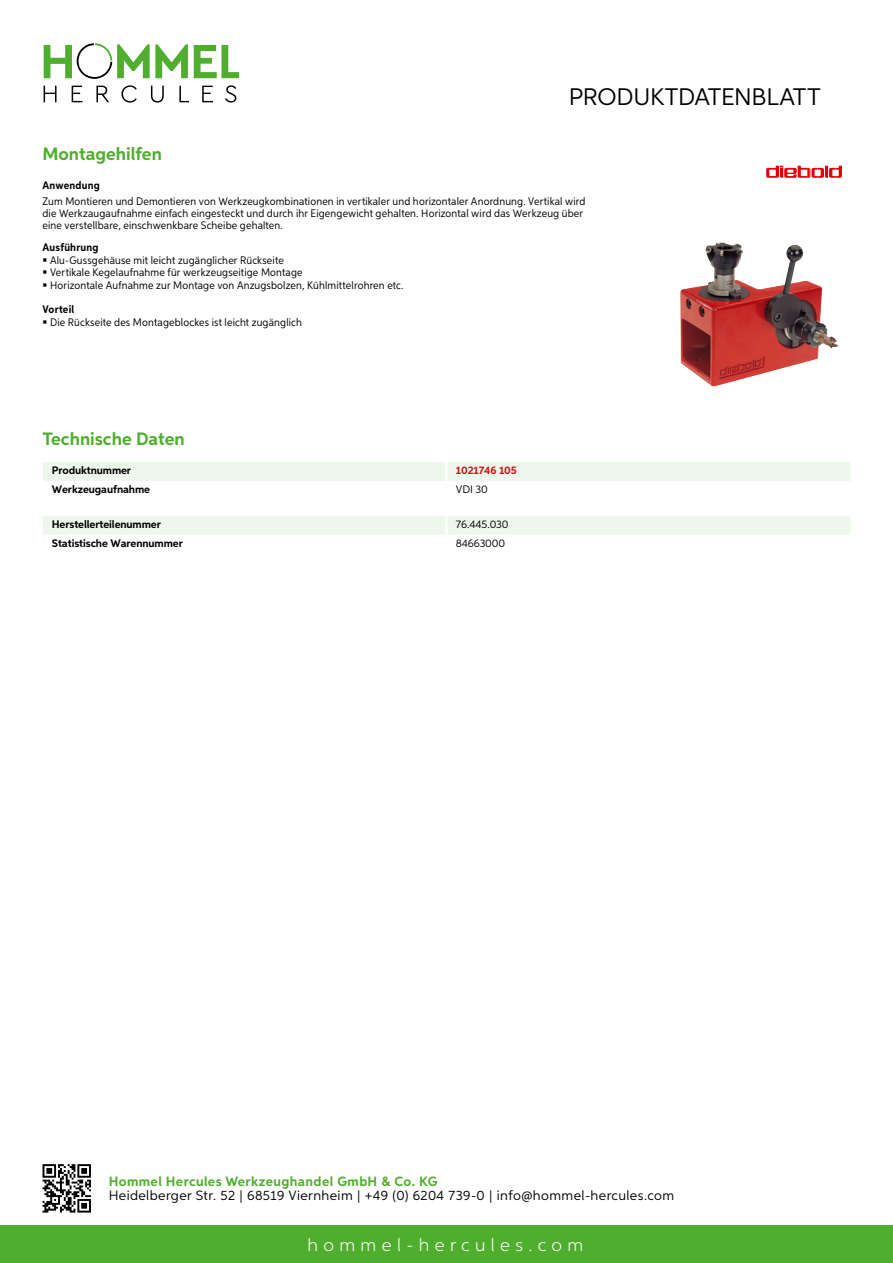
<style>
.page{position:relative;width:893px;height:1263px;background:#fff}
.page>*{position:absolute;margin:0;border:0;box-sizing:border-box;transform-origin:0 0}
.t1{font:24px "Aspira";letter-spacing:-.01em;color:#000}
.t2{font:700 18px "Aspira";color:#50ae2f}
.t3{font:300 18px "Aspira";letter-spacing:.3em;color:#fff}
.t4{font:13.5px "Aspira";letter-spacing:.03em;color:#000}
.t5{font:700 13.5px "Aspira";letter-spacing:.03em;color:#50ae2f}
.t6{font:10.95px/12px "Aspira Nar";letter-spacing:.015em;color:#000}
.t7{font:700 10.95px "Aspira";letter-spacing:-.01em;color:#000}
.t8{font:700 10.95px "Aspira Nar";letter-spacing:.02em;color:#000}
.t9{font:10.95px "Aspira";letter-spacing:-.01em;color:#000}
.t10{font:700 10.95px "Aspira";letter-spacing:-.01em;color:#cd1013}
</style>
<div class="page">
<div style="left:0;top:1226px;width:893px;height:37px;background:#50ae2f"></div>
<svg style="left:43px;top:1164px;width:48px;height:48px"></svg>
<svg style="left:194px;top:45px;width:45px;height:33px"></svg>
<svg style="left:44px;top:43px;width:144px;height:36px"></svg>
<svg style="left:44px;top:86px;width:13px;height:16px"></svg>
<svg style="left:72px;top:86px;width:10px;height:16px"></svg>
<svg style="left:96px;top:86px;width:13px;height:16px"></svg>
<svg style="left:121px;top:85px;width:16px;height:18px"></svg>
<svg style="left:151px;top:86px;width:13px;height:17px"></svg>
<svg style="left:179px;top:86px;width:10px;height:16px"></svg>
<svg style="left:202px;top:86px;width:11px;height:16px"></svg>
<svg style="left:225px;top:85px;width:11px;height:18px"></svg>
<div style="left:43px;top:462px;width:807px;height:19px;background:#eef7eb"></div>
<div style="left:43px;top:516px;width:807px;height:19px;background:#eef7eb"></div>
<img style="left:680px;top:242px;width:159px;height:145px">
<svg style="left:766px;top:166px;width:76px;height:12px"></svg>
<h1 class="t1" style="left:569px;top:82px;width:253px">Produktdatenblatt</h1>
<h2 class="t2" style="left:43px;top:142px;width:121px">Montagehilfen</h2>
<p class="t8" style="left:43px;top:179px;width:59px">Anwendung</p>
<p class="t6" style="left:43px;top:195px;width:544px">Zum Montieren und Demontieren von Werkzeugkombinationen in vertikaler und horizontaler Anordnung. Vertikal wird die Werkzaugaufnahme einfach eingesteckt und durch ihr Eigengewicht gehalten. Horizontal wird das Werkzeug über eine verstellbare, einschwenkbare Scheibe gehalten.</p>
<p class="t8" style="left:43px;top:240px;width:58px">Ausführung</p>
<p class="t6" style="left:50px;top:253px;width:355px;line-height:12.8px">Alu-Gussgehäuse mit leicht zugänglicher Rückseite<br>Vertikale Kegelaufnahme für werkzeugseitige Montage<br>Horizontale Aufnahme zur Montage von Anzugsbolzen, Kühlmittelrohren etc.</p>
<p class="t8" style="left:43px;top:303px;width:33px">Vorteil</p>
<p class="t6" style="left:50px;top:316px;width:253px">Die Rückseite des Montageblockes ist leicht zugänglich</p>
<h2 class="t2" style="left:43px;top:428px;width:144px">Technische Daten</h2>
<p class="t7" style="left:52px;top:463px;width:81px">Produktnummer</p>
<p class="t10" style="left:456px;top:463px;width:62px">1021746 105</p>
<p class="t7" style="left:52px;top:483px;width:100px">Werkzeugaufnahme</p>
<p class="t9" style="left:456px;top:483px;width:34px">VDI 30</p>
<p class="t7" style="left:52px;top:517px;width:111px">Herstellerteilenummer</p>
<p class="t9" style="left:456px;top:517px;width:54px">76.445.030</p>
<p class="t7" style="left:52px;top:536px;width:132px">Statistische Warennummer</p>
<p class="t9" style="left:456px;top:536px;width:51px">84663000</p>
<p class="t5" style="left:109px;top:1172px;width:330px">Hommel Hercules Werkzeughandel GmbH &amp; Co. KG</p>
<p class="t4" style="left:109px;top:1187px;width:567px">Heidelberger Str. 52 | 68519 Viernheim | +49 (0) 6204 739-0 | info@hommel-hercules.com</p>
<h2 class="t3" style="left:307px;top:1234px;width:277px">hommel-hercules.com</h2>
</div>
